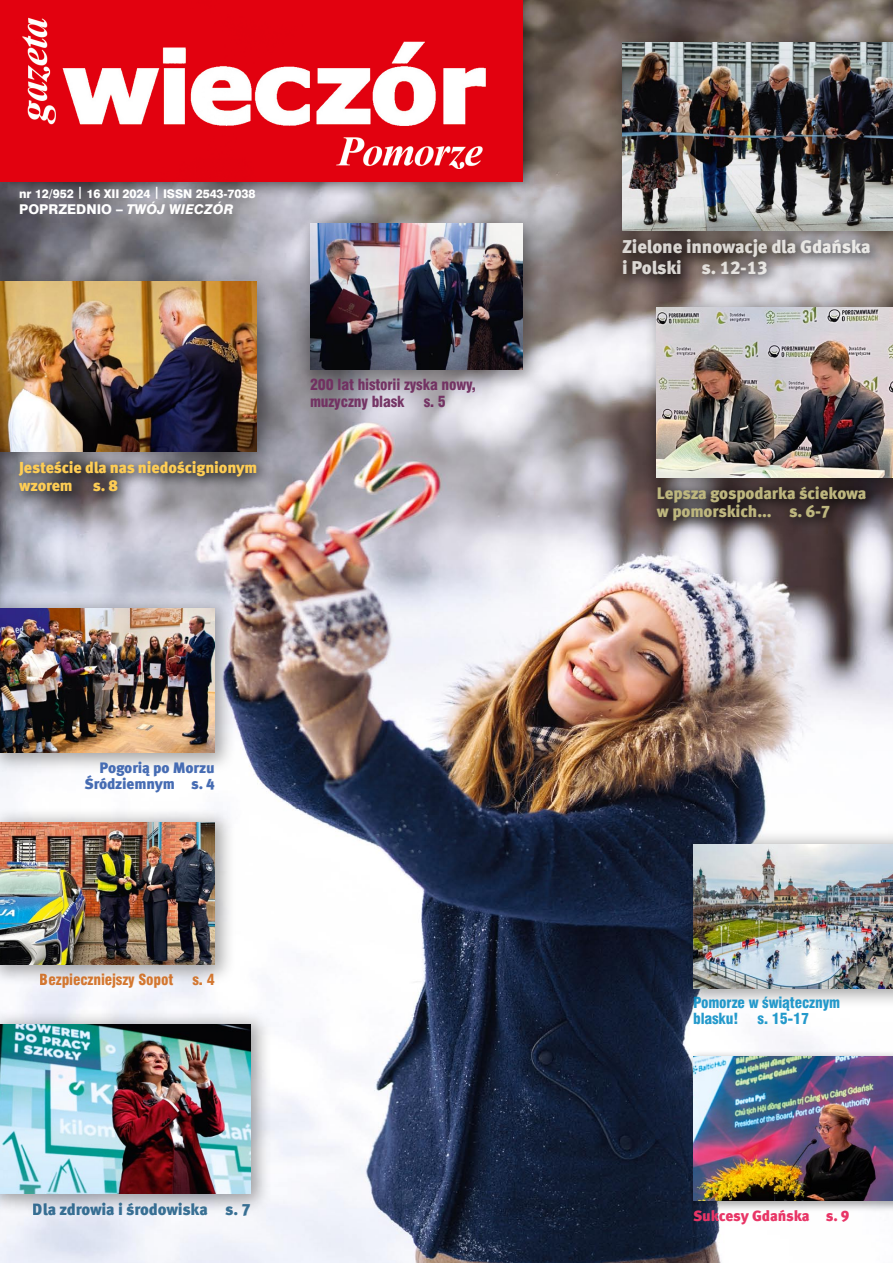
<style>
.page{position:relative;width:893px;height:1263px;background:#fff}
.page>*{position:absolute;margin:0;border:0;box-sizing:border-box;transform-origin:0 0}
.t1{font:900 18.3px/20.1px "Meta Pro";letter-spacing:-.015em;color:#eeede9}
.t2{font:900 16.5px/18px "Meta Pro";letter-spacing:-.015em;color:#bdb67e}
.t3{font:900 16.2px "Meta Pro";letter-spacing:-.015em;color:#1a5a83}
.t4{font:900 15.75px/18px "Meta Pro";letter-spacing:-.01em;color:#fecd55}
.t5{font:15px/16.5px "Swis 721 Blk Cn EU Normal";letter-spacing:-.01em;color:#712e60}
.t6{font:15px/16.5px "Swis 721 Blk Cn EU Normal";letter-spacing:-.01em;color:#0089c3}
.t7{font:900 15px/16.5px "Meta Pro";letter-spacing:-.01em;color:#466cb3;text-align:right}
.t8{font:15px "Swis 721 Blk Cn EU Normal";letter-spacing:-.01em;color:#cf6615}
.t9{font:900 15px "Meta Pro";letter-spacing:-.015em;color:#e83566}
.t10{font:13.5px "Swis 721 Hv EU Normal";color:#fff}
.t11{font:12px "Swis 721 Hv EU Normal";letter-spacing:-.01em;color:#fff}
.s1{font-family:"Swis 721 Hv EU Italic"}
</style>
<div class="page">
<img style="left:0;top:0;width:893px;height:1263px">
<div style="left:0;top:0;width:546px;height:205px;background:#000;opacity:.55"></div>
<img style="left:0;top:0;width:522px;height:181px">
<div style="left:605px;top:26px;width:288px;height:254px;background:#000;opacity:.35"></div>
<img style="left:622px;top:43px;width:271px;height:184px">
<div style="left:611px;top:227px;width:282px;height:80px;background:#000;opacity:.75"></div>
<div style="left:293px;top:207px;width:279px;height:213px;background:#000;opacity:.35"></div>
<img style="left:310px;top:224px;width:213px;height:146px">
<div style="left:0;top:805px;width:264px;height:209px;background:#000;opacity:.35"></div>
<img style="left:0;top:822px;width:215px;height:142px">
<div style="left:0;top:591px;width:264px;height:211px;background:#000;opacity:.35"></div>
<img style="left:0;top:608px;width:215px;height:145px">
<div style="left:0;top:265px;width:306px;height:236px;background:#000;opacity:.35"></div>
<img style="left:0;top:282px;width:257px;height:170px">
<div style="left:6px;top:448px;width:305px;height:85px;background:#000;opacity:.75"></div>
<div style="left:640px;top:290px;width:253px;height:237px;background:#000;opacity:.35"></div>
<img style="left:657px;top:307px;width:236px;height:167px">
<div style="left:644px;top:474px;width:249px;height:82px;background:#000;opacity:.75"></div>
<div style="left:676px;top:828px;width:217px;height:210px;background:#000;opacity:.35"></div>
<img style="left:693px;top:845px;width:200px;height:143px">
<div style="left:686px;top:1049px;width:207px;height:182px;background:#000;opacity:.35"></div>
<img style="left:693px;top:1056px;width:200px;height:145px">
<div style="left:0;top:1008px;width:301px;height:235px;background:#000;opacity:.35"></div>
<img style="left:0;top:1025px;width:251px;height:168px">
<p class="t11" style="left:19px;top:186px;width:238px">NR 12/952 | 16 XII 2024 | ISSN 2543-7038</p>
<p class="t10" style="left:19px;top:201px;width:216px">POPRZEDNI O – <span class="s1">TWÓJ WIECZÓR</span></p>
<p class="t4" style="left:19px;top:457px;width:240px">Jesteście dla nas niedoścignionym wzorem</p>
<p class="t4" style="left:93px;top:475px;width:26px">s. 8</p>
<p class="t5" style="left:310px;top:377px;width:167px">200 lat historii zyska nowy, muzyczny blask</p>
<p class="t5" style="left:424px;top:394px;width:24px">s. 5</p>
<p class="t7" style="left:84px;top:758px;width:132px">Pogorią po Morzu<br>Śródziemnym s. 4</p>
<p class="t8" style="left:40px;top:970px;width:135px">Bezpieczniejszy Sopot</p>
<p class="t8" style="left:192px;top:970px;width:24px">s. 4</p>
<p class="t3" style="left:33px;top:1196px;width:219px">Dla zdrowia i środowiska s. 7</p>
<p class="t1" style="left:622px;top:236px;width:250px">Zielone innowacje dla Gdańska i Polski s. 12-13</p>
<p class="t2" style="left:657px;top:483px;width:211px">Lepsza gospodarka ściekowa w pomorskich... s. 6-7</p>
<p class="t6" style="left:693px;top:995px;width:148px">Pomorze w świątecznym blasku!</p>
<p class="t6" style="left:758px;top:1011px;width:53px">s. 15-17</p>
<p class="t9" style="left:693px;top:1204px;width:158px">Sukcesy Gdańska s. 9</p>
</div>
